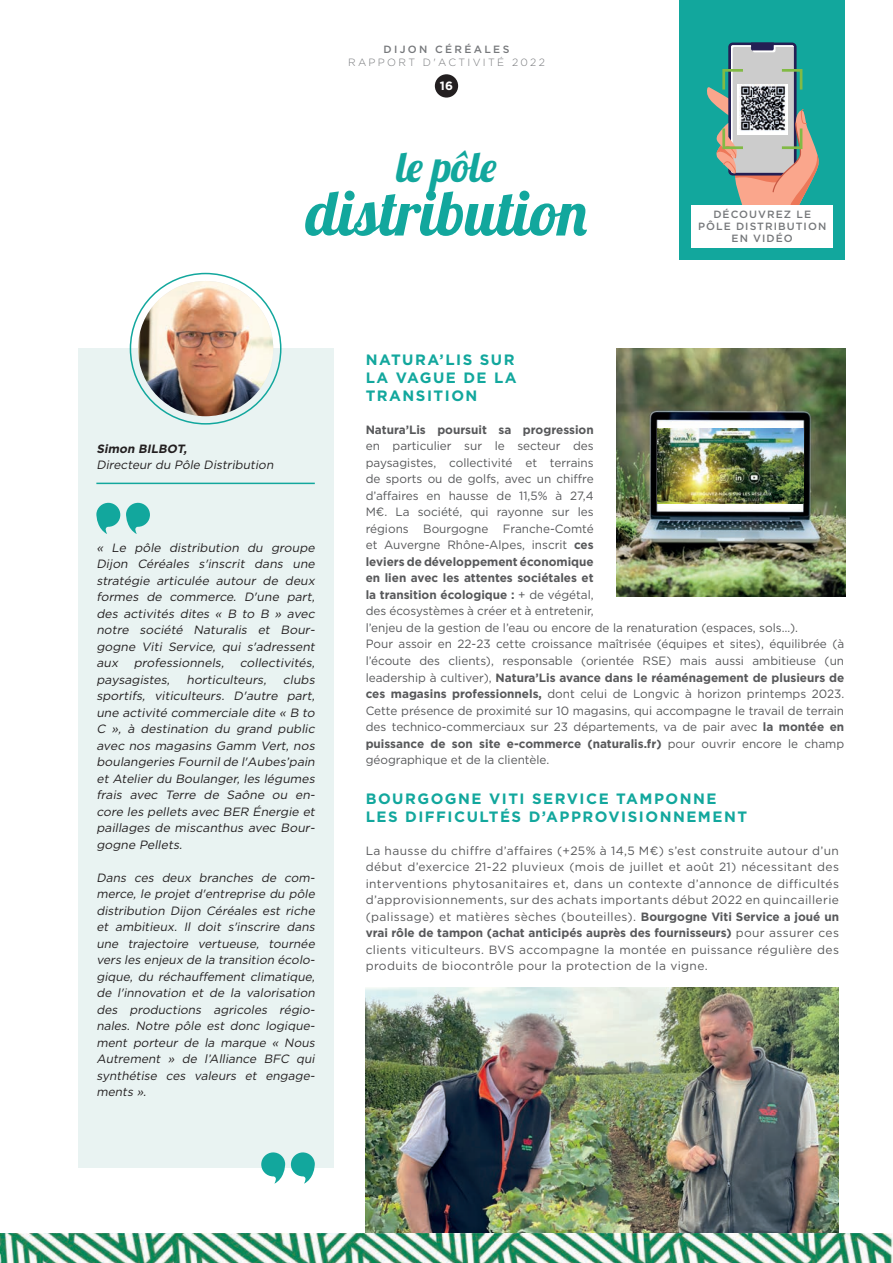
<style>
.page{position:relative;width:893px;height:1263px;background:#fff}
.page>*{position:absolute;margin:0;border:0;box-sizing:border-box;transform-origin:0 0}
.t1{font:63px "Lobster 1.4";color:#12a79d}
.t2{font:42px "Lobster 1.4";letter-spacing:.03em;color:#12a79d}
.t3{font:700 15px/18px "Gotham";letter-spacing:.1em;color:#12a79d}
.t4{font:12px/16.5px "Gotham";color:#57585a;text-align:justify}
.t5{font:italic 12px/16.5px "Gotham";color:#231f20;text-align:justify}
.t6{font:italic 700 12px "Gotham";color:#231f20}
.t7{font:700 12px "Gotham";color:#fff}
.t8{font:500 10.5px "Gotham";letter-spacing:.1em;color:#76787b}
.t9{font:300 10.5px "Gotham";letter-spacing:.22em;color:#76787b}
.t10{font:500 10.5px "Gotham";letter-spacing:.22em;color:#76787b}
.s1{font-weight:700}
</style>
<div class="page">
<div style="left:435px;top:74px;width:23px;height:24px;background:#231f20;border-radius:50%"></div>
<div style="left:679px;top:0;width:166px;height:259px;background:#12a79d"></div>
<svg style="left:707px;top:43px;width:112px;height:162px"></svg>
<div style="left:691px;top:205px;width:142px;height:21px;background:#fff"></div>
<div style="left:691px;top:226px;width:142px;height:22px;background:#fff"></div>
<div style="left:78px;top:349px;width:255px;height:819px;background:#e9f3f2"></div>
<hr style="left:96px;top:483px;width:219px;height:1px;background:#12a79d">
<svg style="left:261px;top:1152px;width:24px;height:32px"></svg>
<svg style="left:291px;top:1152px;width:24px;height:32px"></svg>
<svg style="left:126px;top:503px;width:24px;height:31px"></svg>
<svg style="left:96px;top:503px;width:24px;height:31px"></svg>
<img style="left:366px;top:987px;width:473px;height:246px">
<img style="left:0;top:1233px;width:893px;height:30px">
<img style="left:616px;top:349px;width:229px;height:247px">
<img style="left:658px;top:428px;width:146px;height:76px">
<img style="left:739px;top:85px;width:47px;height:47px">
<img style="left:138px;top:281px;width:135px;height:135px;border-radius:68px">
<p class="t10" style="left:384px;top:42px;width:127px">DIJON CÉRÉALES</p>
<p class="t9" style="left:348px;top:56px;width:198px">RAPPORT D'ACTIVITÉ 2022</p>
<p class="t7" style="left:440px;top:78px;width:15px">16</p>
<p class="t2" style="left:396px;top:139px;width:102px">le pôle</p>
<p class="t1" style="left:306px;top:172px;width:282px">distribution</p>
<p class="t8" style="left:713px;top:208px;width:99px">DÉCOUVREZ LE</p>
<p class="t8" style="left:698px;top:220px;width:130px">PÔLE DISTRIBUTION</p>
<p class="t8" style="left:732px;top:232px;width:63px">EN VIDÉO</p>
<p class="t6" style="left:96px;top:440px;width:95px">Simon BILBOT,</p>
<p class="t5" style="left:96px;top:456px;width:181px">Directeur du Pôle Distribution</p>
<p class="t5" style="left:96px;top:539px;width:223px">« Le pôle distribution du groupe Dijon Céréales s'inscrit dans une stratégie articulée autour de deux formes de commerce. D'une part, des activités dites « B to B » avec notre société Naturalis et Bour&shy;gogne Viti Service, qui s'adressent aux professionnels, collectivités, paysagistes, horticulteurs, clubs sportifs, viticulteurs. D'autre part, une activité commerciale dite « B to C », à destination du grand public avec nos magasins Gamm Vert, nos boulangeries Fournilde l'Aubes’pain et Atelier du Boulanger, les légumes frais avec Terre de Saône ou en&shy;core les pellets avec BER Énergie et paillages de miscanthus avec Bour&shy;gogne Pellets.</p>
<p class="t5" style="left:96px;top:869px;width:223px">Dans ces deux branches de com&shy;merce, le projet d'entreprise du pôle distribution Dijon Céréales est riche et ambitieux. Il doit s'inscrire dans une trajectoire vertueuse, tournée vers les enjeux de la transition écolo&shy;gique, du réchauffement climatique, de l'innovation et de la valorisation des productions agricoles régio&shy;nales. Notre pôle est donc logique&shy;ment porteur de la marque « Nous Autrement » de l’Alliance BFC qui synthétise ces valeurs et engage&shy;ments ».</p>
<p class="t3" style="left:366px;top:351px;width:153px">NATURA’LIS SUR<br>LA VAGUE DE LA<br>TRANSITION</p>
<p class="t4" style="left:366px;top:421px;width:434px;text-align:left"><span class="s1">Natura’Lis poursuit sa progression<br></span>en particulier sur le secteur des<br>paysagistes, collectivité et terrains<br>de sports ou de golfs, avec un chiffre<br>d’affaires en hausse de 11,5% à 27,4<br>M€. La société, qui rayonne sur les<br>régions Bourgogne Franche-Comté<br>et Auvergne Rhône-Alpes, inscrit <span class="s1">ces<br>leviers de développement économique<br>en lien avec les attentes sociétales et<br>la transition écologique :</span> + de végétal,<br>des écosystèmes à créer et à entretenir,<br>l’enjeu de la gestion de l’eau ou encore de la renaturation (espaces, sols…).</p>
<p class="t4" style="left:366px;top:636px;width:480px">Pour assoir en 22-23 cette croissance maîtrisée (équipes et sites), équilibrée (à l’écoute des clients), responsable (orientée RSE) mais aussi ambitieuse (un leadership à cultiver), <span class="s1">Natura’Lis avance dans le réaménagement de plusieurs de ces magasins professionnels,</span> dont celui de Longvic à horizon printemps 2023.<br>Cette présence de proximité sur 10 magasins, qui accompagne le travail de terrain des technico-commerciaux sur 23 départements, va de pair avec <span class="s1">la montée en puissance de son site e-commerce (naturalis.fr)</span> pour ouvrir encore le champ géographique et de la clientèle.</p>
<p class="t3" style="left:366px;top:789px;width:352px">BOURGOGNE VITI SERVICE TAMPONNE</p>
<p class="t3" style="left:366px;top:807px;width:383px">LES DIFFICULTÉS D’APPROVISIONNEMENT</p>
<p class="t4" style="left:366px;top:842px;width:475px">La hausse du chiffre d’affaires (+25% à 14,5 M€) s’est construite autour d’un début d’exercice 21-22 pluvieux (mois de juillet et août 21) nécessitant des interventions phytosanitaires et, dans un contexte d’annonce de difficultés d’approvisionnements, sur des achats importants début 2022 en quincaillerie (palissage) et matières sèches (bouteilles). <span class="s1">Bourgogne Viti Service a joué un vrai rôle de tampon (achat anticipés auprès des fournisseurs)</span> pour assurer ces clients viticulteurs. BVS accompagne la montée en puissance régulière des produits de biocontrôle pour la protection de la vigne.</p>
</div>
